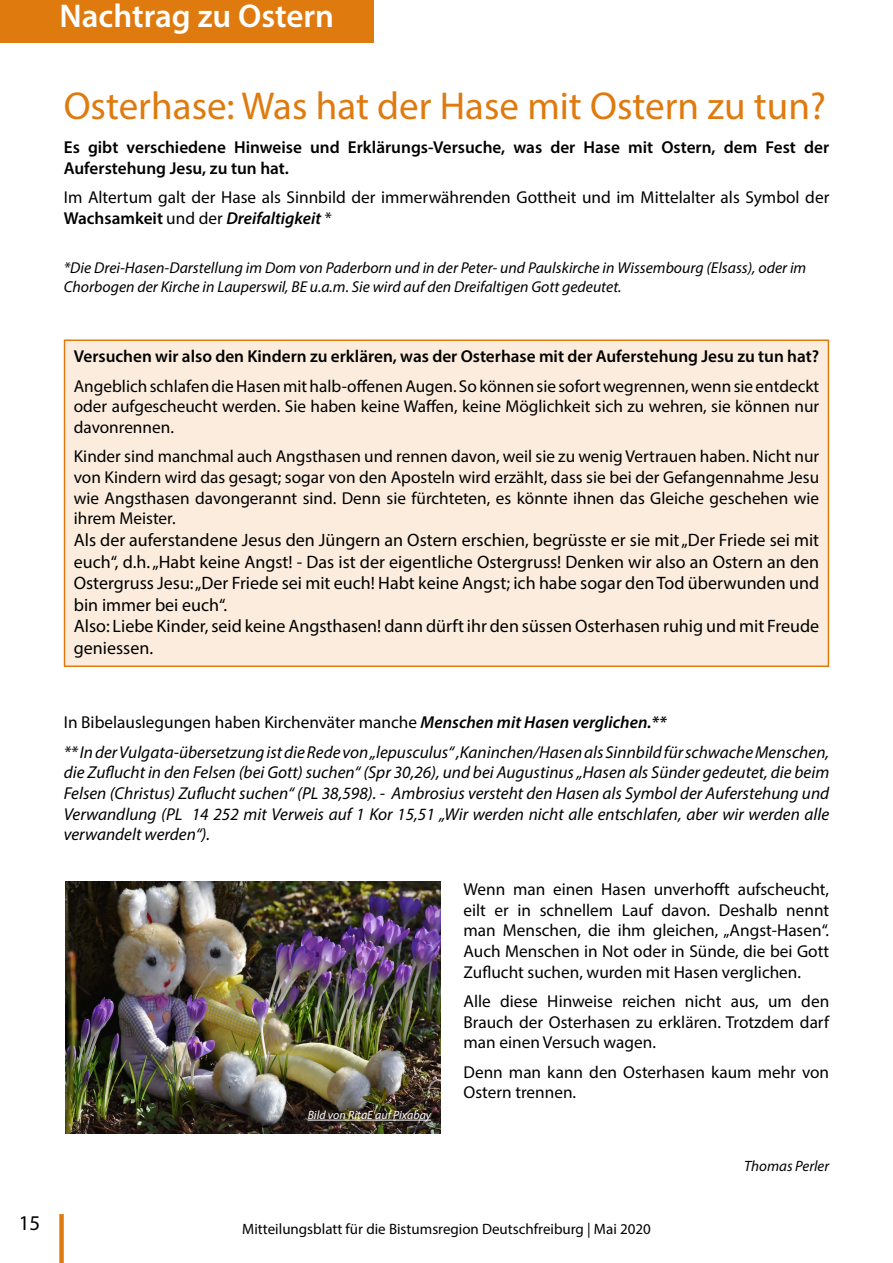
<style>
.page{position:relative;width:893px;height:1263px;background:#fff}
.page>*{position:absolute;margin:0;border:0;box-sizing:border-box;transform-origin:0 0}
.t1{font:39px "Myriad Pro";color:#df7a0e}
.t2{font:600 33px "Myriad Pro";color:#fff}
.t3{font:21px "Myriad Pro";color:#000}
.t4{font:18px/21.6px "Myriad Pro";color:#000}
.t5{font:17.25px/20.7px "Myriad Pro";color:#000;text-align:justify}
.t6{font:italic 17.25px/20.7px "Myriad Pro";color:#000}
.t7{font:600 17.25px/20.7px "Myriad Pro";color:#000}
.t8{font:italic 15.75px/18.9px "Myriad Pro";color:#000}
.t9{font:15px "Myriad Pro";color:#000}
.t10{font:italic 15px "Myriad Pro";color:#000}
.t11{font:italic 12px "Myriad Pro";color:#fff}
.s1{font-weight:600}
.s2{font-weight:600;font-style:italic}
.s3{font-style:normal}
</style>
<div class="page">
<div style="left:59px;top:1214px;width:5px;height:49px;background:#df7a0e"></div>
<div style="left:0;top:0;width:374px;height:43px;background:#df7a0e"></div>
<div style="left:65px;top:340px;width:763px;height:326px;background:#fbecdd"></div>
<div style="left:64px;top:339px;width:765px;height:328px;border:2px solid #df7a0e"></div>
<img style="left:65px;top:882px;width:375px;height:251px">
<hr style="left:308px;top:1120px;width:123px;height:1px;background:#fff">
<h2 class="t2" style="left:60px;top:-5px;width:276px">Nachtrag zu Ostern</h2>
<h1 class="t1" style="left:64px;top:82px;width:764px">Osterhase: Was hat der Hase mit Ostern zu tun?</h1>
<p class="t7" style="left:64px;top:137px;width:767px">Es gibt verschiedene Hinweise und Erklärungs-Versuche, was der Hase mit Ostern, dem Fest der<br>Auferstehung Jesu, zu tun hat.</p>
<p class="t5" style="left:64px;top:187px;width:767px">Im Altertum galt der Hase als Sinnbild der immerwährenden Gottheit und im Mittelalter als Symbol der<br><span class="s1">Wachsamkeit</span> und der <span class="s2">Dreifaltigkeit</span> *</p>
<p class="t8" style="left:64px;top:258px;width:744px">*Die Drei-Hasen-Darstellung im Dom von Paderborn und in der Peter- und Paulskirche in Wissembourg (Elsass), oder im<br>Chorbogen der Kirche in Lauperswil, BE u.a.m. Sie wird auf den Dreifaltigen Gott gedeutet.</p>
<p class="t7" style="left:74px;top:346px;width:747px">Versuchen wir also den Kindern zu erklären, was der Osterhase mit der Auferstehung Jesu zu tun hat?</p>
<p class="t5" style="left:74px;top:375px;width:747px">Angeblich schlafen die Hasen mit halb-offenen Augen. So können sie sofort wegrennen, wenn sie entdeckt oder aufgescheucht werden. Sie haben keine Waffen, keine Möglichkeit sich zu wehren, sie können nur davonrennen.</p>
<p class="t5" style="left:74px;top:446px;width:747px">Kinder sind manchmal auch Angsthasen und rennen davon, weil sie zu wenig Vertrauen haben. Nicht nur von Kindern wird das gesagt; sogar von den Aposteln wird erzählt, dass sie bei der Gefangennahme Jesu wie Angsthasen davongerannt sind. Denn sie fürchteten, es könnte ihnen das Gleiche geschehen wie ihrem Meister.</p>
<p class="t4" style="left:74px;top:529px;width:747px">Als der auferstandene Jesus den Jüngern an Ostern erschien, begrüsste er sie mit „Der Friede sei mit euch“, d.h. „Habt keine Angst! - Das ist der eigentliche Ostergruss! Denken wir also an Ostern an den Ostergruss Jesu: „Der Friede sei mit euch! Habt keine Angst; ich habe sogar den Tod überwunden und bin immer bei euch“.<br>Also: Liebe Kinder, seid keine Angsthasen! dann dürft ihr den süssen Osterhasen ruhig und mit Freude geniessen.</p>
<p class="t3" style="left:19px;top:1210px;width:23px">15</p>
<p class="t6" style="left:64px;top:708px;width:767px;line-height:29.2px"><span class="s3">In Bibelauslegungen haben Kirchenväter manche</span> <span class="s1">Menschen mit Hasen verglichen.**<br></span>** In der Vulgata-übersetzung ist die Rede von „lepusculus“ ,Kaninchen/Hasen als Sinnbild für schwache Menschen,</p>
<p class="t6" style="left:64px;top:762px;width:767px;text-align:justify">die Zuflucht in den Felsen (bei Gott) suchen“ (Spr 30,26), und bei Augustinus „Hasen als Sünder gedeutet, die beim Felsen (Christus) Zuflucht suchen“ (PL 38,598). - Ambrosius versteht den Hasen als Symbol der Auferstehung und Verwandlung (PL 14 252 mit Verweis auf 1 Kor 15,51 „Wir werden nicht alle entschlafen, aber wir werden alle verwandelt werden“).</p>
<p class="t11" style="left:308px;top:1107px;width:125px">Bild von RitaE auf Pixabay</p>
<p class="t5" style="left:463px;top:878px;width:367px">Wenn man einen Hasen unverhofft aufscheucht, eilt er in schnellem Lauf davon. Deshalb nennt man Menschen, die ihm gleichen, „Angst-Hasen“.<br>Auch Menschen in Not oder in Sünde, die bei Gott Zuflucht suchen, wurden mit Hasen verglichen.</p>
<p class="t5" style="left:463px;top:990px;width:367px">Alle diese Hinweise reichen nicht aus, um den Brauch der Osterhasen zu erklären. Trotzdem darf man einen Versuch wagen.</p>
<p class="t5" style="left:463px;top:1061px;width:367px">Denn man kann den Osterhasen kaum mehr von<br>Ostern trennen.</p>
<p class="t10" style="left:744px;top:1157px;width:87px">Thomas Perler</p>
<p class="t9" style="left:242px;top:1219px;width:410px">Mitteilungsblatt für die Bistumsregion Deutschfreiburg | Mai 2020</p>
</div>
